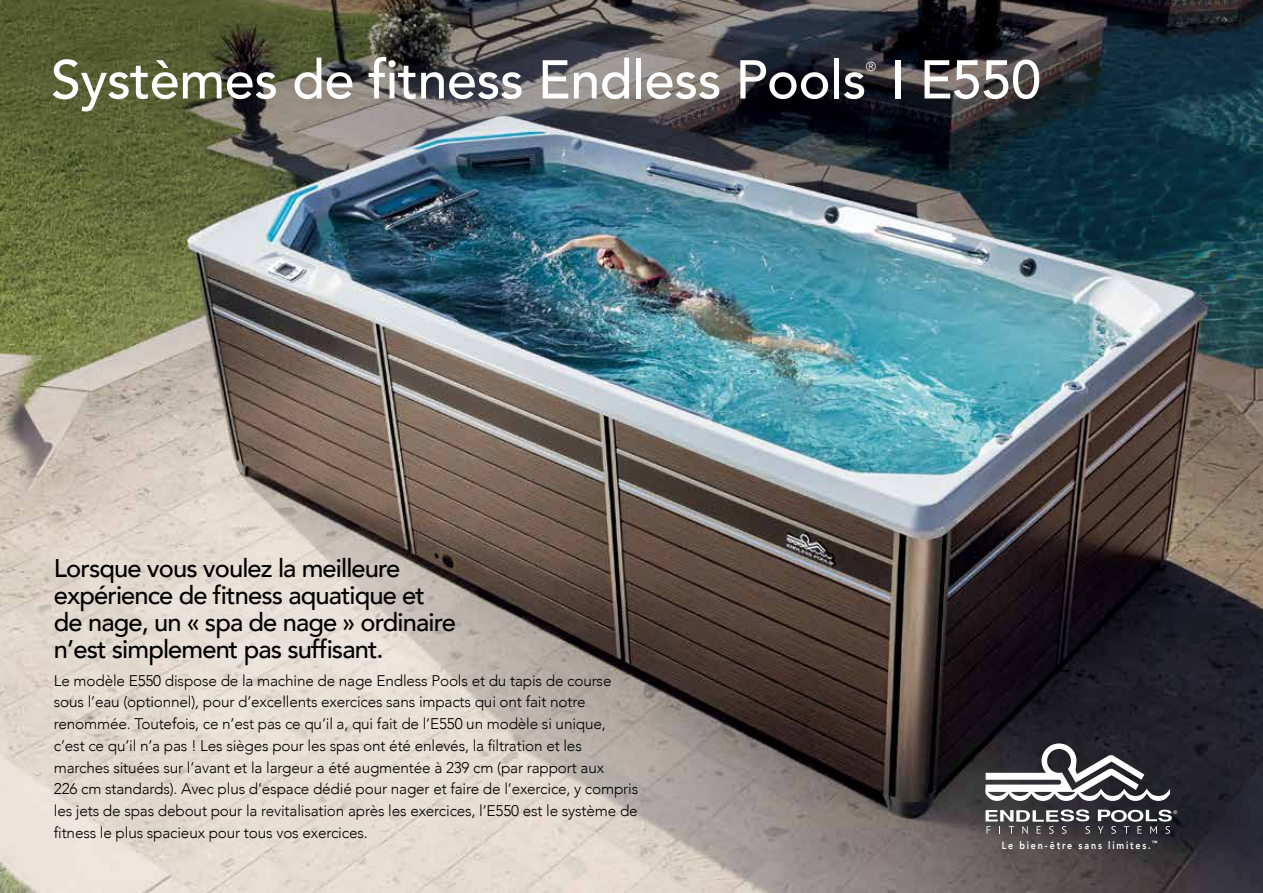
<style>
.page{position:relative;width:1263px;height:893px;background:#fff}
.page>*{position:absolute;margin:0;border:0;box-sizing:border-box;transform-origin:0 0}
.t1{font:500 54px "Avenir";letter-spacing:-.01em;color:#fff}
.t2{font:500 25.5px/27px "Avenir";letter-spacing:-.035em;color:#000}
.t3{font:300 15.3px/21.8px "Avenir";letter-spacing:-.01em;color:#000}
.t4{font:300 13.05px "Avenir";color:#fff}
.t5{font:800 10.5px "Avenir";letter-spacing:.205em;color:#fff;scale:.84 1}
</style>
<div class="page">
<img style="left:0;top:0;width:1263px;height:893px">
<svg style="left:985px;top:743px;width:185px;height:58px"></svg>
<svg style="left:985px;top:809px;width:105px;height:25px;background:#6f6e6f"></svg>
<svg style="left:1098px;top:810px;width:79px;height:24px"></svg>
<h1 class="t1" style="left:51px;top:33px;width:992px">Systèmes de fitness Endless Pools I E550</h1>
<p class="t4" style="left:866px;top:59px;width:12px">®</p>
<h2 class="t2" style="left:54px;top:553px;width:404px">Lorsque vous voulez la meilleure expérience de fitness aquatique et de nage, un « spa de nage » ordinaire n’est simplement pas suffisant.</h2>
<p class="t3" style="left:54px;top:669px;width:586px">Le modèle E550 dispose de la machine de nage Endless Pools et du tapis de course sous l’eau (optionnel), pour d’excellents exercices sans impacts qui ont fait notre renommée. Toutefois, ce n’est pas ce qu’il a, qui fait de l’E550 un modèle si unique, c’est ce qu’il n’a pas ! Les sièges pour les spas ont été enlevés, la filtration et les marches situées sur l’avant et la largeur a été augmentée à 239 cm (par rapport aux<br>226 cm standards). Avec plus d’espace dédié pour nager et faire de l’exercice, y compris les jets de spas debout pour la revitalisation après les exercices, l’E550 est le système de fitness le plus spacieux pour tous vos exercices.</p>
<p class="t5" style="left:1002px;top:837px;width:187px">Le bien-être sans limites.<sup>™</sup></p>
</div>
